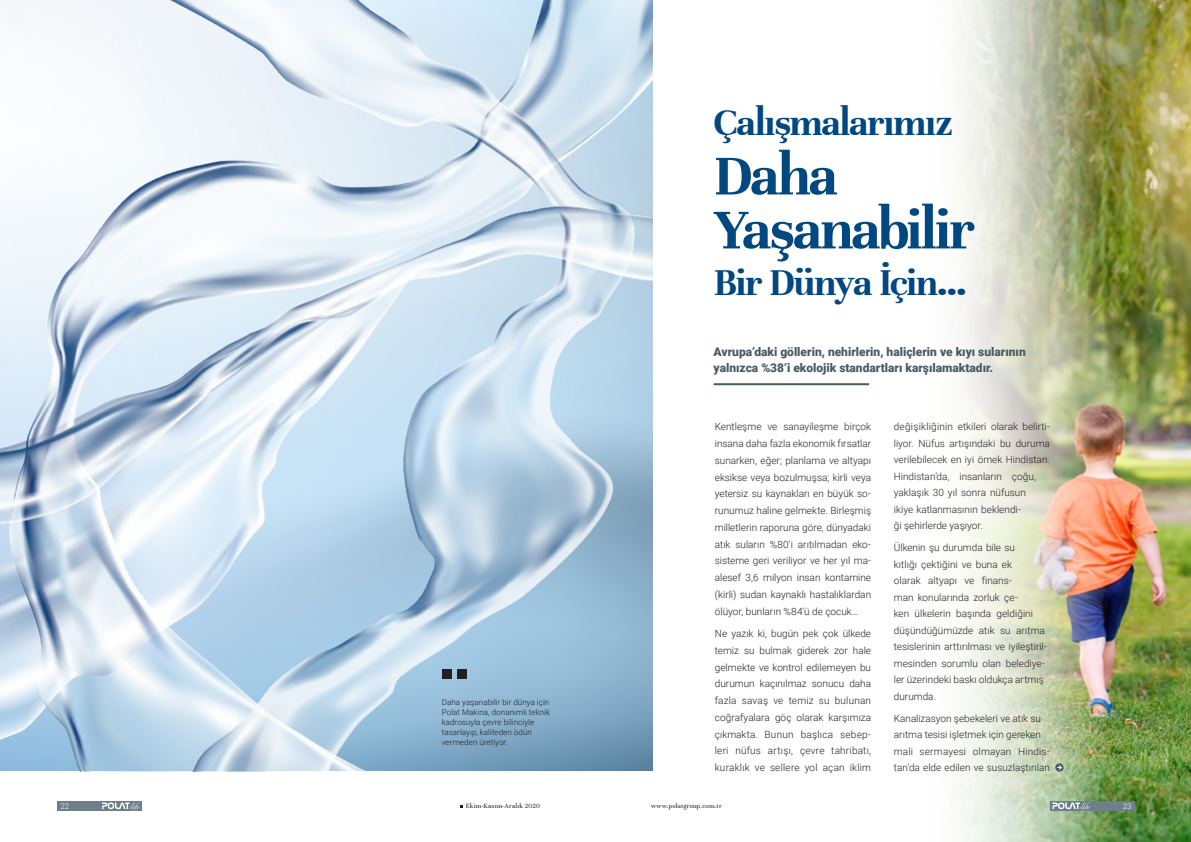
<style>
.page{position:relative;width:1191px;height:842px;background:#fff}
.page>*{position:absolute;margin:0;border:0;box-sizing:border-box;transform-origin:0 0}
.Magazine_Title{font:700 61.3px/54px "Unna";letter-spacing:-.03em;color:#014780}
.Magazine_Title-2{font:700 40.6px "Unna";letter-spacing:-.025em;color:#014780}
.Body_Text{font:900 12px/16px "Roboto";color:#475b64}
.Body_Text-2{font:300 10px/16.8px "Roboto";letter-spacing:.005em;color:#231f20}
.Crews_Name{font:300 8px/10px "Roboto";letter-spacing:.01em;color:#231f20}
.t1{font:300 8px "Roboto";color:#fff}
.t2{font:7px "Unna";letter-spacing:.03em;color:#231f20}
</style>
<div class="page">
<img style="left:961px;top:0;width:230px;height:842px">
<img style="left:0;top:0;width:652px;height:771px">
<svg style="left:370px;top:198px;width:282px;height:34px;background:#cfdeea"></svg>
<svg style="left:1134px;top:198px;width:57px;height:34px;background:#98933c"></svg>
<div style="left:442px;top:669px;width:10px;height:10px;background:#231f20"></div>
<div style="left:457px;top:669px;width:10px;height:10px;background:#231f20"></div>
<hr style="left:713px;top:383px;width:156px;height:2px;background:#475b64">
<svg style="left:1055px;top:763px;width:8px;height:9px"></svg>
<svg style="left:1057px;top:764px;width:5px;height:7px"></svg>
<div style="left:1050px;top:801px;width:84px;height:10px;background:#6d7f89"></div>
<div style="left:58px;top:801px;width:84px;height:10px;background:#6d7f89"></div>
<svg style="left:1052px;top:802px;width:38px;height:9px"></svg>
<svg style="left:102px;top:802px;width:38px;height:9px"></svg>
<p class="Magazine_Title-2" style="left:713px;top:99px;width:241px">Çalışmalarımız</p>
<p class="Magazine_Title" style="left:713px;top:149px;width:263px">Daha<br>Yaşanabilir</p>
<p class="Magazine_Title-2" style="left:713px;top:259px;width:255px">Bir Dünya İçin…</p>
<p class="Crews_Name" style="left:442px;top:697px;width:110px">Daha yaşanabilir bir dünya için<br>Polat Makina, donanımlı teknik kadrosuyla çevre bilinciyle tasarlayıp, kaliteden ödün vermeden üretiyor.</p>
<p class="Body_Text" style="left:713px;top:343px;width:314px">Avrupa’daki göllerin, nehirlerin, haliçlerin ve kıyı sularının yalnızca %38’i ekolojik standartları karşılamaktadır.</p>
<p class="Body_Text-2" style="left:715px;top:418px;width:158px;text-align:justify">Kentleşme ve sanayileşme birçok insana daha fazla ekonomik fırsatlar sunarken, eğer; planlama ve altyapı eksikse veya bozulmuşsa; kirli veya yetersiz su kaynakları en büyük so&shy;runumuz haline gelmekte. Birleşmiş milletlerin raporuna göre, dünyadaki atık suların %80’i arıtılmadan eko&shy;sisteme geri veriliyor ve her yıl ma&shy;alesef 3,6 milyon insan kontamine (kirli) sudan kaynaklı hastalıklardan ölüyor, bunların %84’ü de çocuk…</p>
<p class="Body_Text-2" style="left:715px;top:625px;width:158px;text-align:justify">Ne yazık ki, bugün pek çok ülkede temiz su bulmak giderek zor hale gelmekte ve kontrol edilemeyen bu durumun kaçınılmaz sonucu daha fazla savaş ve temiz su bulunan coğrafyalara göç olarak karşımıza çıkmakta. Bunun başlıca sebep&shy;leri nüfus artışı, çevre tahribatı, kuraklık ve sellere yol açan iklim</p>
<p class="Body_Text-2" style="left:894px;top:418px;width:158px;line-height:16.5px">değişikliğinin etkileri olarak belirti&shy;liyor. Nüfus artışındaki bu duruma verilebilecek en iyi örnek Hindistan.<br>Hindistan’da, insanların çoğu, yaklaşık 30 yıl sonra nüfusun<br>ikiye katlanmasının beklendi-<br>ği şehirlerde yaşıyor.</p>
<p class="Body_Text-2" style="left:894px;top:539px;width:155px;line-height:16.5px">Ülkenin şu durumda bile su<br>kıtlığı çektiğini ve buna ek<br>olarak altyapı ve finans-<br>man konularında zorluk çe-<br>ken ülkelerin başında geldiğini düşündüğümüzde atık su arıtma tesislerinin arttırılması ve iyileştiril&shy;mesinden sorumlu olan belediye&shy;ler üzerindeki baskı oldukça artmış durumda.</p>
<p class="Body_Text-2" style="left:894px;top:709px;width:158px;line-height:16.5px">Kanalizasyon şebekeleri ve atık su arıtma tesisi işletmek için gereken mali sermayesi olmayan Hindis&shy;tan’da elde edilen ve susuzlaştırılan</p>
<p class="t1" style="left:60px;top:800px;width:10px">22</p>
<p class="t2" style="left:466px;top:802px;width:76px">Ekim-Kasım-Aralık 2020</p>
<p class="t2" style="left:651px;top:802px;width:72px">www.polatgroup.com.tr</p>
<p class="t1" style="left:1122px;top:800px;width:10px">23</p>
</div>
